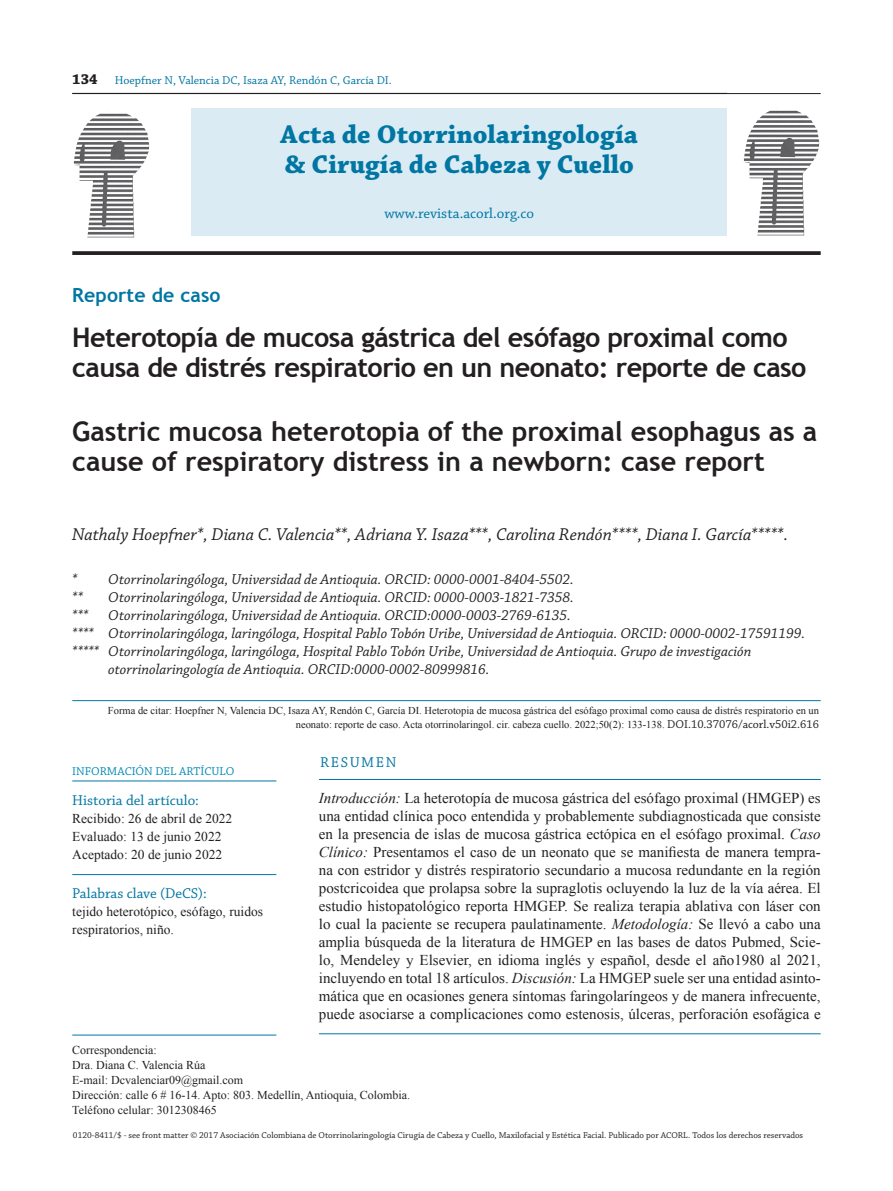
<style>
.page{position:relative;width:893px;height:1191px;background:#fff}
.page>*{position:absolute;margin:0;border:0;box-sizing:border-box;transform-origin:0 0}
.t1{font:700 27px/30px "Trebuchet MS";letter-spacing:-.02em;color:#231f20}
.t2{font:700 27px/30px "Trebuchet MS";color:#231f20}
.t3{font:700 27px/30px "Chaparral Pro";color:#0076a3}
.t4{font:700 19.5px "Trebuchet MS";letter-spacing:.005em;color:#0076a3}
.t5{font:italic 18px "Chaparral Pro";color:#231f20}
.t6{font:15px/18px "Times New Roman";color:#231f20;text-align:justify}
.t7{font:italic 15px/18px "Chaparral Pro";color:#231f20}
.t8{font:15px "Chaparral Pro";color:#0076a3}
.t9{font:15px "Chaparral Pro";letter-spacing:.105em;color:#0076a3}
.t10{font:13.5px/18px "Times New Roman";color:#231f20}
.t11{font:12px/15px "Times New Roman";color:#231f20}
.t12{font:12px "Chaparral Pro";color:#0076a3}
.t13{font:12px "Chaparral Pro";color:#008ab3}
.t14{font:10.5px/13.5px "Times New Roman";color:#231f20;text-align:right}
.t15{font:9px "Chaparral Pro";color:#231f20}
.s1{font-weight:700;font-size:15px;color:#231f20}
.s2{font-family:"Chaparral Pro";font-size:12px}
.s3{font-style:italic}
</style>
<div class="page">
<hr style="left:72px;top:93px;width:749px;height:1px;background:#231f20">
<hr style="left:319px;top:779px;width:502px;height:1px;background:#0076a3">
<div style="left:191px;top:108px;width:536px;height:128px;background:#daebf4"></div>
<img style="left:743px;top:110px;width:77px;height:125px">
<svg style="left:72px;top:251px;width:749px;height:4px;fill:#2a2627"></svg>
<hr style="left:72px;top:780px;width:204px;height:1px;background:#0076a3">
<hr style="left:72px;top:874px;width:204px;height:1px;background:#0076a3">
<hr style="left:319px;top:1033px;width:502px;height:1px;background:#0076a3">
<hr style="left:72px;top:700px;width:749px;height:1px;background:#0076a3">
<hr style="left:72px;top:1034px;width:204px;height:1px;background:#0076a3">
<img style="left:73px;top:113px;width:77px;height:125px">
<p class="t12" style="left:72px;top:74px;width:321px"><span class="s1">134</span> Hoepfner N, Valencia DC, Isaza AY, Rendón C, García DI.</p>
<h1 class="t3" style="left:281px;top:121px;width:359px">Acta de Otorrinolaringología &amp; Cirugía de Cabeza y Cuello</h1>
<p class="t8" style="left:384px;top:205px;width:151px">www.revista.acorl.org.co</p>
<h2 class="t4" style="left:72px;top:283px;width:150px">Reporte de caso</h2>
<h1 class="t1" style="left:72px;top:322px;width:736px">Heterotopía de mucosa gástrica del esófago proximal como causa de distrés respiratorio en un neonato: reporte de caso</h1>
<h1 class="t2" style="left:72px;top:416px;width:746px">Gastric mucosa heterotopia of the proximal esophagus as a cause of respiratory distress in a newborn: case report</h1>
<p class="t5" style="left:72px;top:524px;width:717px">Nathaly Hoepfner*, Diana C. Valencia**, Adriana Y. Isaza***, Carolina Rendón****, Diana I. García*****.</p>
<p class="t7" style="left:72px;top:571px;width:503px">* Otorrinolaringóloga, Universidad de Antioquia. ORCID: 0000-0001-8404-5502. **</p>
<p class="t7" style="left:108px;top:589px;width:467px">Otorrinolaringóloga, Universidad de Antioquia. ORCID: 0000-0003-1821-7358.</p>
<p class="t7" style="left:72px;top:607px;width:18px">***</p>
<p class="t7" style="left:108px;top:607px;width:464px">Otorrinolaringóloga, Universidad de Antioquia. ORCID:0000-0003-2769-6135.</p>
<p class="t7" style="left:72px;top:625px;width:734px">**** Otorrinolaringóloga, laringóloga, Hospital Pablo Tobón Uribe, Universidad de Antioquia. ORCID: 0000-0002-17591199.</p>
<p class="t7" style="left:72px;top:643px;width:681px">***** Otorrinolaringóloga, laringóloga, Hospital Pablo Tobón Uribe, Universidad de Antioquia. Grupo de investigación</p>
<p class="t7" style="left:108px;top:661px;width:383px">otorrinolaringología de Antioquia. ORCID:0000-0002-80999816.</p>
<p class="t14" style="left:108px;top:704px;width:713px">Forma de citar: Hoepfner N, Valencia DC, Isaza AY, Rendón C, García DI. Heterotopia de mucosa gástrica del esófago proximal como causa de distrés respiratorio en un neonato: reporte de caso. Acta otorrinolaringol. cir. cabeza cuello. 2022;50(2): 133-138. <span class="s2">DOI.10.37076/acorl.v50i2.616</span></p>
<p class="t13" style="left:72px;top:764px;width:164px">INFORMACIÓN DEL ARTÍCULO</p>
<p class="t8" style="left:72px;top:791px;width:128px">Historia del artículo:</p>
<p class="t10" style="left:72px;top:809px;width:162px">Recibido: 26 de abril de 2022<br>Evaluado: 13 de junio 2022<br>Aceptado: 20 de junio 2022</p>
<p class="t8" style="left:72px;top:885px;width:136px">Palabras clave (DeCS):</p>
<p class="t10" style="left:72px;top:902px;width:192px">tejido heterotópico, esófago, ruidos respiratorios, niño.</p>
<p class="t9" style="left:320px;top:753px;width:78px">RESUMEN</p>
<p class="t6" style="left:319px;top:788px;width:503px"><span class="s3">Introducción:</span> La heterotopía de mucosa gástrica del esófago proximal (HMGEP) es una entidad clínica poco entendida y probablemente subdiagnosticada que consiste en la presencia de islas de mucosa gástrica ectópica en el esófago proximal. <span class="s3">Caso Clínico:</span> Presentamos el caso de un neonato que se manifiesta de manera tempra&shy;na con estridor y distrés respiratorio secundario a mucosa redundante en la región postcricoidea que prolapsa sobre la supraglotis ocluyendo la luz de la vía aérea. El estudio histopatológico reporta HMGEP. Se realiza terapia ablativa con láser con lo cual la paciente se recupera paulatinamente. <span class="s3">Metodología:</span> Se llevó a cabo una amplia búsqueda de la literatura de HMGEP en las bases de datos Pubmed, Scie&shy;lo, Mendeley y Elsevier, en idioma inglés y español, desde el año1980 al 2021, incluyendo en total 18 artículos. <span class="s3">Discusión:</span> La HMGEP suele ser una entidad asinto&shy;mática que en ocasiones genera síntomas faringolaríngeos y de manera infrecuente, puede asociarse a complicaciones como estenosis, úlceras, perforación esofágica e</p>
<p class="t11" style="left:72px;top:1042px;width:339px">Correspondencia:<br>Dra. Diana C. Valencia Rúa<br>E-mail: Dcvalenciar09@gmail.com<br>Dirección: calle 6 # 16-14. Apto: 803. Medellín, Antioquia, Colombia.<br>Teléfono celular: 3012308465</p>
<p class="t15" style="left:73px;top:1130px;width:732px">0120-8411/$ - see front matter © 2017 Asociación Colombiana de Otorrinolaringología Cirugía de Cabeza y Cuello, Maxilofacial y Estética Facial. Publicado por ACORL. Todos los derechos reservados</p>
</div>
